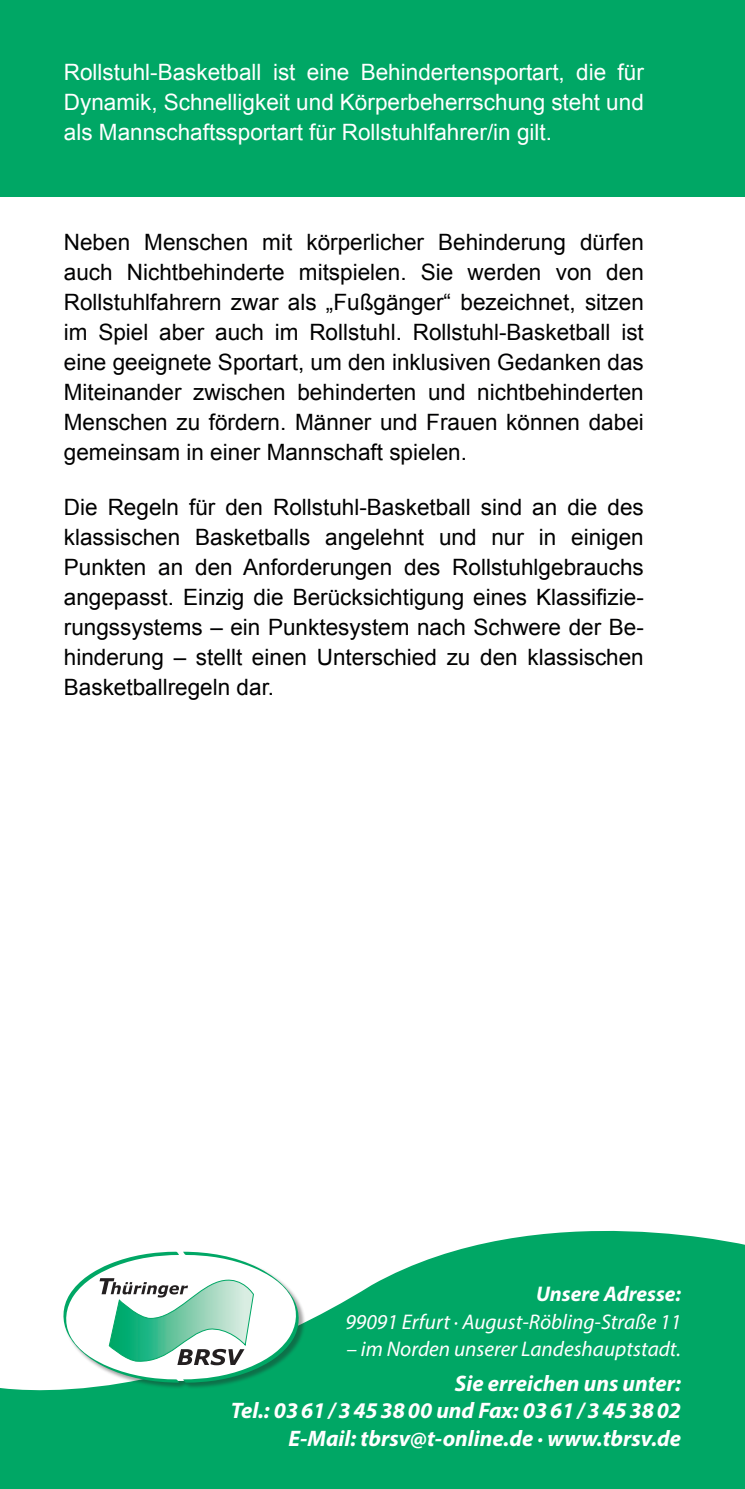
<style>
.page{position:relative;width:745px;height:1489px;background:#fff}
.page>*{position:absolute;margin:0;border:0;box-sizing:border-box;transform-origin:0 0}
.t1{font:22.5px/30px "Arial";color:#000001;text-align:justify}
.t2{font:22.5px/30px "Arial";color:#fff;text-align:justify}
.t3{font:italic 700 22.5px/27.5px "Myriad Pro";color:#fff;text-align:right}
.t4{font:italic 21.25px "Myriad Pro";color:#fff}
.t5{font:italic 700 21.25px "Myriad Pro";color:#fff}
</style>
<div class="page">
<div style="left:0;top:0;width:744px;height:196px;background:#00a765"></div>
<svg style="left:0;top:1230px;width:744px;height:258px;fill:#00a765"></svg>
<div style="left:64px;top:1251px;width:241px;height:137px;background:#231f20;opacity:.4"></div>
<svg style="left:61px;top:1251px;width:239px;height:131px"></svg>
<p class="t2" style="left:64px;top:58px;width:581px">Rollstuhl-Basketball ist eine Behindertensportart, die für Dynamik, Schnelligkeit und Körperbeherrschung steht und als Mannschaftssportart für Rollstuhlfahrer/in gilt.</p>
<p class="t1" style="left:64px;top:227px;width:581px">Neben Menschen mit körperlicher Behinderung dürfen auch Nichtbehinderte mitspielen. Sie werden von den Rollstuhlfahrern zwar als „Fußgänger“ bezeichnet, sitzen im Spiel aber auch im Rollstuhl. Rollstuhl-Basketball ist eine geeignete Sportart, um den inklusiven Gedanken das Miteinander zwischen behinderten und nichtbehinderten Menschen zu fördern. Männer und Frauen können dabei gemeinsam in einer Mannschaft spielen.</p>
<p class="t1" style="left:64px;top:492px;width:581px">Die Regeln für den Rollstuhl-Basketball sind an die des klassischen Basketballs angelehnt und nur in einigen Punkten an den Anforderungen des Rollstuhlgebrauchs angepasst. Einzig die Berücksichtigung eines Klassifizie&shy;rungssystems – ein Punktesystem nach Schwere der Be&shy;hinderung – stellt einen Unterschied zu den klassischen Basketballregeln dar.</p>
<p class="t5" style="left:535px;top:1279px;width:146px">Unsere Adresse:</p>
<p class="t4" style="left:345px;top:1308px;width:337px">99091 Erfurt · August-Röbling-Straße 11</p>
<p class="t4" style="left:346px;top:1335px;width:336px">– im Norden unserer Landeshauptstadt.</p>
<p class="t3" style="left:231px;top:1368px;width:451px">Sie erreichen uns unter:<br>Tel.: 0361/3453800 und Fax: 0361/3453802<br>E-Mail: tbrsv@t-online.de · www.tbrsv.de</p>
</div>
